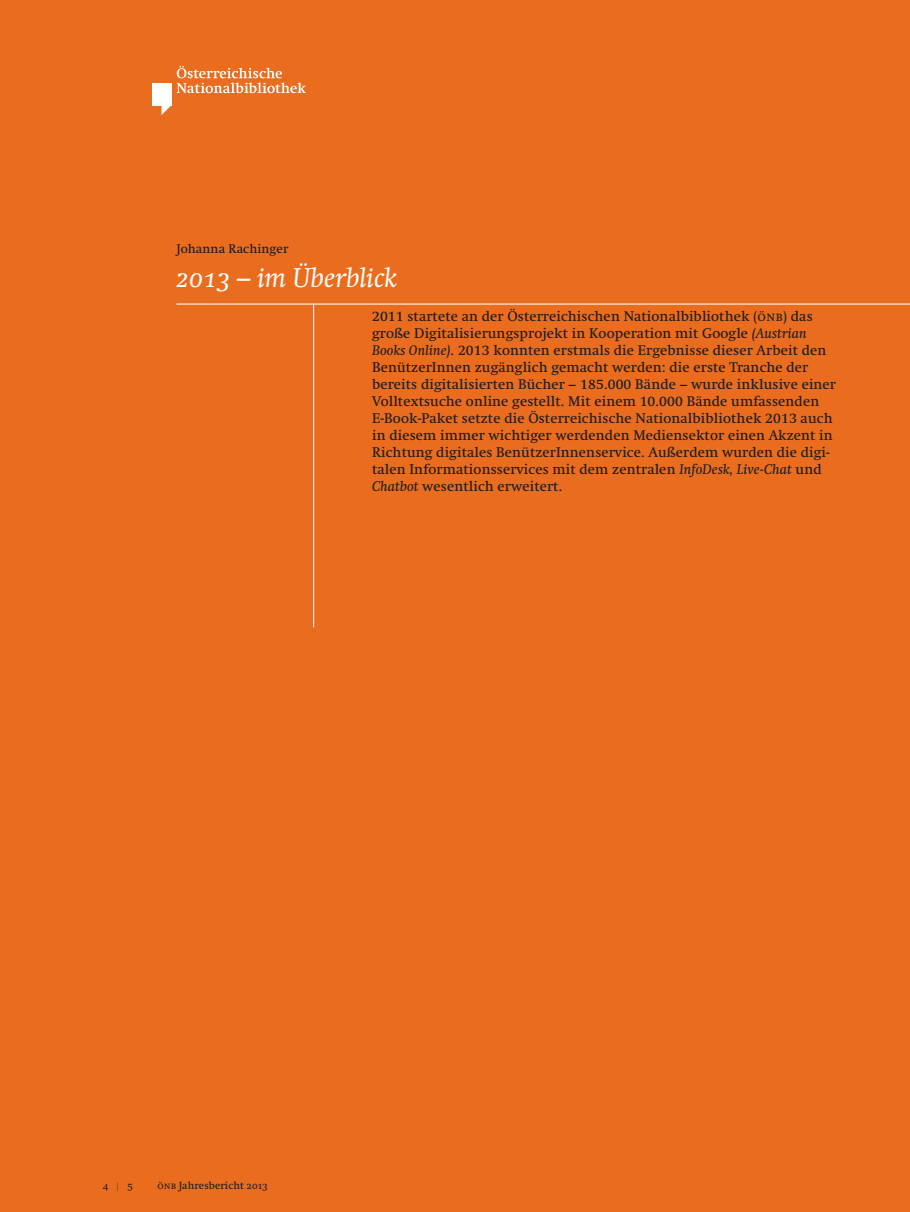
<style>
.page{position:relative;width:910px;height:1212px;background:#ea6d1f}
.page>*{position:absolute;margin:0;border:0;box-sizing:border-box;transform-origin:0 0}
.t1{font:italic 27px "Swift";letter-spacing:.01em;color:#fff}
.t2{font:13.8px/17px "Swift";letter-spacing:.01em;color:#231f20}
.t3{font:12.3px "Swift";letter-spacing:.01em;color:#231f20}
.t4{font:10.2px "Swift";letter-spacing:.01em;color:#231f20}
.t5{font:10.2px "Swift SC Os F";color:#231f20}
.s1{font-family:"Swift SC Os F"}
.s2{font-style:italic}
.s3{font-family:"Swift";font-size:8.25px}
</style>
<div class="page">
<div style="left:152px;top:83px;width:19px;height:22px;background:#fff"></div>
<svg style="left:161px;top:105px;width:10px;height:10px"></svg>
<svg style="left:177px;top:66px;width:129px;height:27px"></svg>
<hr style="left:176px;top:303px;width:734px;height:2px;background:#fff">
<hr style="left:313px;top:304px;width:1px;height:323px;background:#fff">
<p class="t3" style="left:176px;top:242px;width:113px">Johanna Rachinger</p>
<h1 class="t1" style="left:176px;top:262px;width:222px"><span class="s1">2013</span> – im Überblick</h1>
<p class="t2" style="left:372px;top:308px;width:465px">2011 startete an der Österreichischen Nationalbibliothek (<span class="s1">önb</span>) das große Digitalisierungsprojekt in Kooperation mit Google <span class="s2">(Austrian Books Online)</span>. 2013 konnten erstmals die Ergebnisse dieser Arbeit den BenützerInnen zugänglich gemacht werden: die erste Tranche der bereits digitalisierten Bücher − 185.000 Bände − wurde inklusive einer Volltextsuche online gestellt. Mit einem 10.000 Bände umfassenden E-Book-Paket setzte die Österreichische Nationalbibliothek 2013 auch in diesem immer wichtiger werdenden Mediensektor einen Akzent in Richtung digitales BenützerInnenservice. Außerdem wurden die digi&shy;talen Informationsservices mit dem zentralen <span class="s2">InfoDesk, Live-Chat</span> und <span class="s2">Chatbot</span> wesentlich erweitert.</p>
<p class="t5" style="left:103px;top:1179px;width:32px">4<span class="s3">|</span>5</p>
<p class="t4" style="left:157px;top:1179px;width:112px"><span class="s1">önb</span> Jahresbericht <span class="s1">2013</span></p>
</div>
